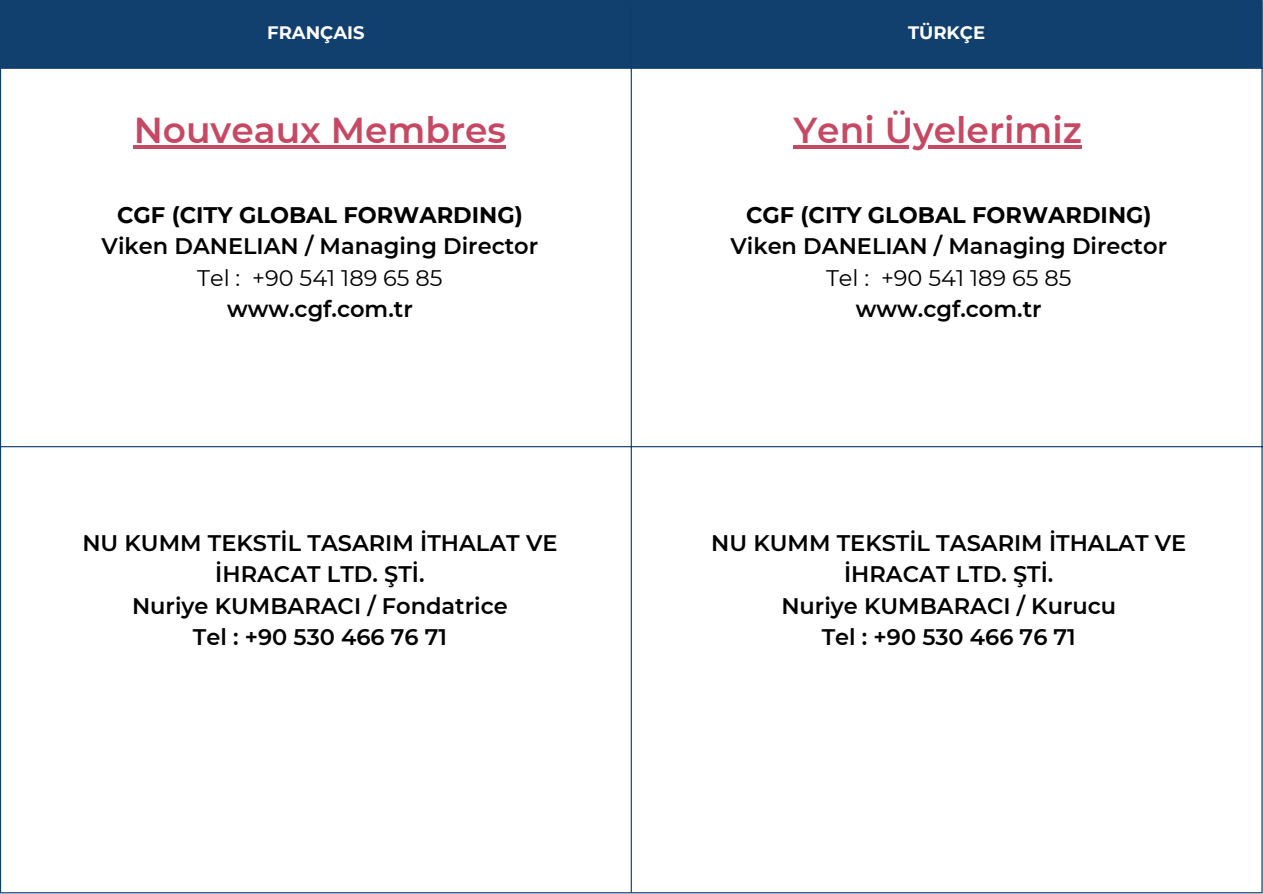
<style>
.page{position:relative;width:1263px;height:894px;background:#fff}
.page>*{position:absolute;margin:0;border:0;box-sizing:border-box;transform-origin:0 0}
.t1{font:600 36px "Montserrat";color:#c64964}
.t2{font:600 22.5px/31.5px "Montserrat";color:#000;text-align:center}
.t3{font:700 22.5px "Montserrat";color:#000}
.t4{font:22.5px "Montserrat";color:#000}
.t5{font:700 18px "Montserrat";color:#fff}
</style>
<div class="page">
<div style="left:1px;top:1px;width:1260px;height:66px;background:#11406f"></div>
<hr style="left:0;top:1px;width:1px;height:891px;background:#11406f">
<hr style="left:631px;top:1px;width:1px;height:891px;background:#11406f">
<hr style="left:1261px;top:1px;width:1px;height:891px;background:#11406f">
<hr style="left:0;top:0;width:1262px;height:1px;background:#11406f">
<hr style="left:0;top:67px;width:1262px;height:2px;background:#11406f">
<hr style="left:0;top:446px;width:1262px;height:1px;background:#11406f">
<hr style="left:0;top:892px;width:1262px;height:1px;background:#11406f">
<hr style="left:134px;top:145px;width:372px;height:3px;background:#c64964">
<hr style="left:793px;top:145px;width:289px;height:3px;background:#c64964">
<p class="t5" style="left:267px;top:22px;width:99px">FRANÇAIS</p>
<p class="t5" style="left:908px;top:22px;width:79px">TÜRKÇE</p>
<p class="t1" style="left:134px;top:108px;width:374px">Nouveaux Membres</p>
<p class="t1" style="left:793px;top:108px;width:290px">Yeni Üyelerimiz</p>
<p class="t3" style="left:117px;top:201px;width:407px">CGF (CITY GLOBAL FORWARDING)</p>
<p class="t2" style="left:102px;top:230px;width:438px">Viken DANELIAN / Managing Director</p>
<p class="t4" style="left:197px;top:264px;width:247px">Tel : +90 541 189 65 85</p>
<p class="t2" style="left:227px;top:293px;width:187px">www.cgf.com.tr</p>
<p class="t2" style="left:82px;top:526px;width:477px">NU KUMM TEKSTİL TASARIM İTHALAT VE<br>İHRACAT LTD. ŞTİ.</p>
<p class="t2" style="left:132px;top:589px;width:377px">Nuriye KUMBARACI / Fondatrice</p>
<p class="t2" style="left:193px;top:621px;width:256px">Tel : +90 530 466 76 71</p>
<p class="t3" style="left:746px;top:201px;width:407px">CGF (CITY GLOBAL FORWARDING)</p>
<p class="t2" style="left:730px;top:230px;width:438px">Viken DANELIAN / Managing Director</p>
<p class="t4" style="left:826px;top:264px;width:247px">Tel : +90 541 189 65 85</p>
<p class="t2" style="left:856px;top:293px;width:187px">www.cgf.com.tr</p>
<p class="t2" style="left:711px;top:526px;width:477px">NU KUMM TEKSTİL TASARIM İTHALAT VE<br>İHRACAT LTD. ŞTİ.</p>
<p class="t2" style="left:781px;top:589px;width:336px">Nuriye KUMBARACI / Kurucu</p>
<p class="t2" style="left:822px;top:621px;width:256px">Tel : +90 530 466 76 71</p>
</div>
